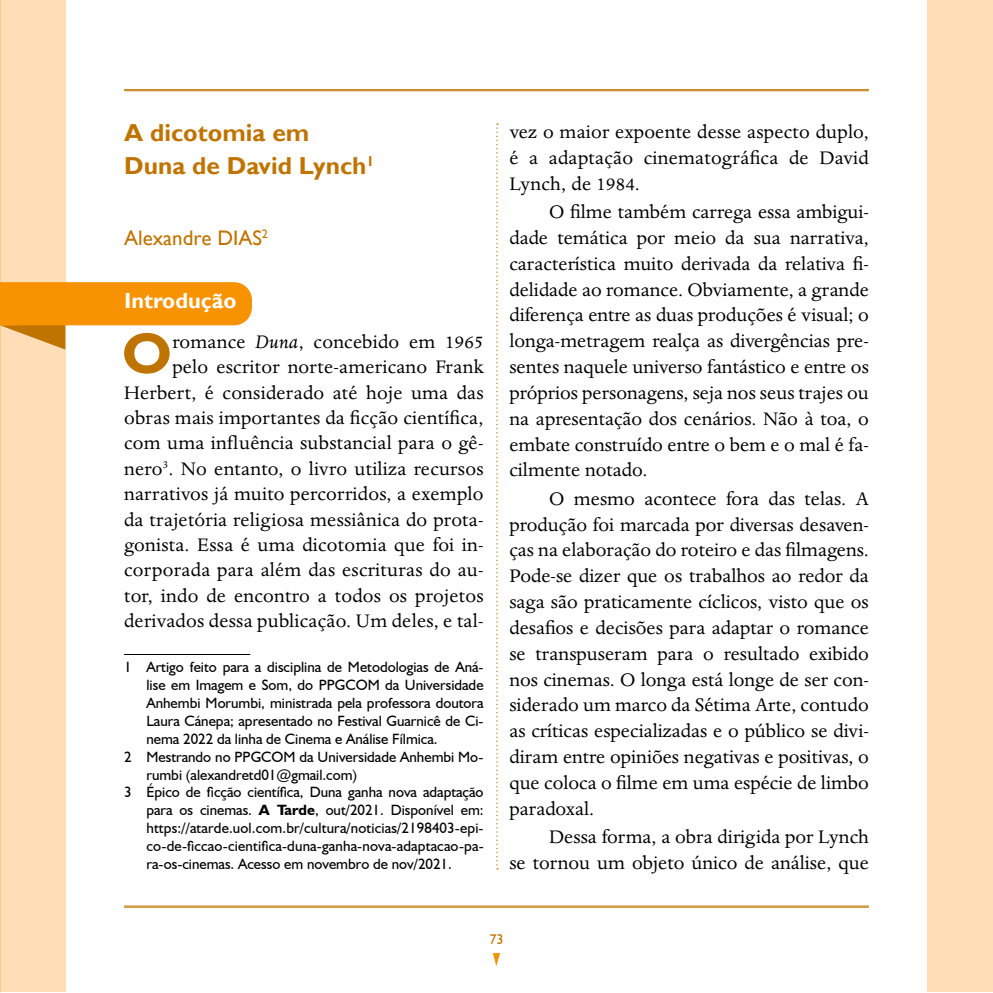
<style>
.page{position:relative;width:993px;height:993px;background:#fff}
.page>*{position:absolute;margin:0;border:0;box-sizing:border-box;transform-origin:0 0}
.t1{font:700 58.27px "Gill Sans";color:#bf7400}
.t2{font:700 24.5px/33.2px "Gill Sans";color:#bf7400}
.t3{font:700 21.88px "Gill Sans";color:#fff}
.t4{font:21px/25.7px "Dante MT Std";letter-spacing:.01em;color:#000;text-align:justify}
.t5{font:21px "Gill Sans";color:#bf7400}
.t6{font:14.88px "Humanist 521 BT";color:#000}
.t7{font:14px "Humanist 521 BT";color:#bf7400}
.s1{font-style:italic}
.s2{font-weight:700}
</style>
<div class="page">
<div style="left:0;top:1px;width:65px;height:990px;background:#feddb7"></div>
<div style="left:927px;top:1px;width:65px;height:990px;background:#feddb7"></div>
<svg style="left:1px;top:282px;width:251px;height:67px"></svg>
<hr style="left:124px;top:653px;width:126px;height:1px;background:#000">
<hr style="left:124px;top:89px;width:744px;height:1px;background:#bf7400">
<hr style="left:124px;top:90px;width:744px;height:1px;background:#bf7400">
<hr style="left:124px;top:905px;width:744px;height:1px;background:#bf7400">
<hr style="left:124px;top:906px;width:744px;height:1px;background:#bf7400">
<svg style="left:493px;top:953px;width:7px;height:12px"></svg>
<svg style="left:496px;top:123px;width:2px;height:746px"></svg>
<img style="left:0;top:0;width:1px;height:992px">
<p class="t2" style="left:124px;top:117px;width:252px">A dicotomia em<br>Duna de David Lynch<sup>1</sup></p>
<p class="t5" style="left:124px;top:226px;width:145px">Alexandre DIAS<sup>2</sup></p>
<p class="t3" style="left:124px;top:288px;width:114px">Introdução</p>
<h1 class="t1" style="left:121px;top:318px;width:52px">O</h1>
<p class="t4" style="left:124px;top:329px;width:361px;text-align:right">romance <span class="s1">Duna</span>, concebido em 1965<br>pelo escritor norte-americano Frank Herbert, é considerado até hoje uma das obras mais importantes da ficção científica, com uma influência substancial para o gê&shy;nero<sup>3</sup>. No entanto, o livro utiliza recursos narrativos já muito percorridos, a exemplo da trajetória religiosa messiânica do prota&shy;gonista. Essa é uma dicotomia que foi in&shy;corporada para além das escrituras do au&shy;tor, indo de encontro a todos os projetos derivados dessa publicação. Um deles, e tal-</p>
<p class="t6" style="left:124px;top:658px;width:361px">1 Artigo feito para a disciplina de Metodologias de Aná-</p>
<p class="t6" style="left:146px;top:675px;width:338px">lise em Imagem e Som, do PPGCOM da Universidade</p>
<p class="t6" style="left:146px;top:693px;width:338px">Anhembi Morumbi, ministrada pela professora doutora</p>
<p class="t6" style="left:146px;top:711px;width:338px">Laura Cánepa; apresentado no Festival Guarnicê de Ci-</p>
<p class="t6" style="left:146px;top:729px;width:292px">nema 2022 da linha de Cinema e Análise Fílmica.</p>
<p class="t6" style="left:124px;top:747px;width:361px">2 Mestrando no PPGCOM da Universidade Anhembi Mo-</p>
<p class="t6" style="left:146px;top:765px;width:212px">rumbi (alexandretd01@gmail.com)</p>
<p class="t6" style="left:124px;top:782px;width:361px">3 Épico de ficção científica, Duna ganha nova adaptação</p>
<p class="t6" style="left:146px;top:800px;width:338px">para os cinemas. <span class="s2">A Tarde</span>, out/2021. Disponível em:</p>
<p class="t6" style="left:146px;top:818px;width:338px">https://atarde.uol.com.br/cultura/noticias/2198403-epi-</p>
<p class="t6" style="left:146px;top:836px;width:338px">co-de-ficcao-cientifica-duna-ganha-nova-adaptacao-pa-</p>
<p class="t6" style="left:146px;top:854px;width:307px">ra-os-cinemas. Acesso em novembro de nov/2021.</p>
<p class="t4" style="left:509px;top:119px;width:361px">vez o maior expoente desse aspecto duplo, é a adaptação cinematográfica de David Lynch, de 1984.</p>
<p class="t4" style="left:509px;top:199px;width:361px;text-indent:40px">O filme também carrega essa ambigui&shy;dade temática por meio da sua narrativa, característica muito derivada da relativa fi&shy;delidade ao romance. Obviamente, a grande diferença entre as duas produções é visual; o longa-metragem realça as divergências pre&shy;sentes naquele universo fantástico e entre os próprios personagens, seja nos seus trajes ou na apresentação dos cenários. Não à toa, o embate construído entre o bem e o mal é fa&shy;cilmente notado.</p>
<p class="t4" style="left:509px;top:485px;width:361px;text-indent:40px">O mesmo acontece fora das telas. A produção foi marcada por diversas desaven&shy;ças na elaboração do roteiro e das filmagens.<br>Pode-se dizer que os trabalhos ao redor da saga são praticamente cíclicos, visto que os desafios e decisões para adaptar o romance se transpuseram para o resultado exibido nos cinemas. O longa está longe de ser con&shy;siderado um marco da Sétima Arte, contudo as críticas especializadas e o público se divi&shy;diram entre opiniões negativas e positivas, o que coloca o filme em uma espécie de limbo paradoxal.</p>
<p class="t4" style="left:509px;top:823px;width:361px;text-align:right">Dessa forma, a obra dirigida por Lynch<br>se tornou um objeto único de análise, que</p>
<p class="t7" style="left:489px;top:930px;width:16px">73</p>
</div>
